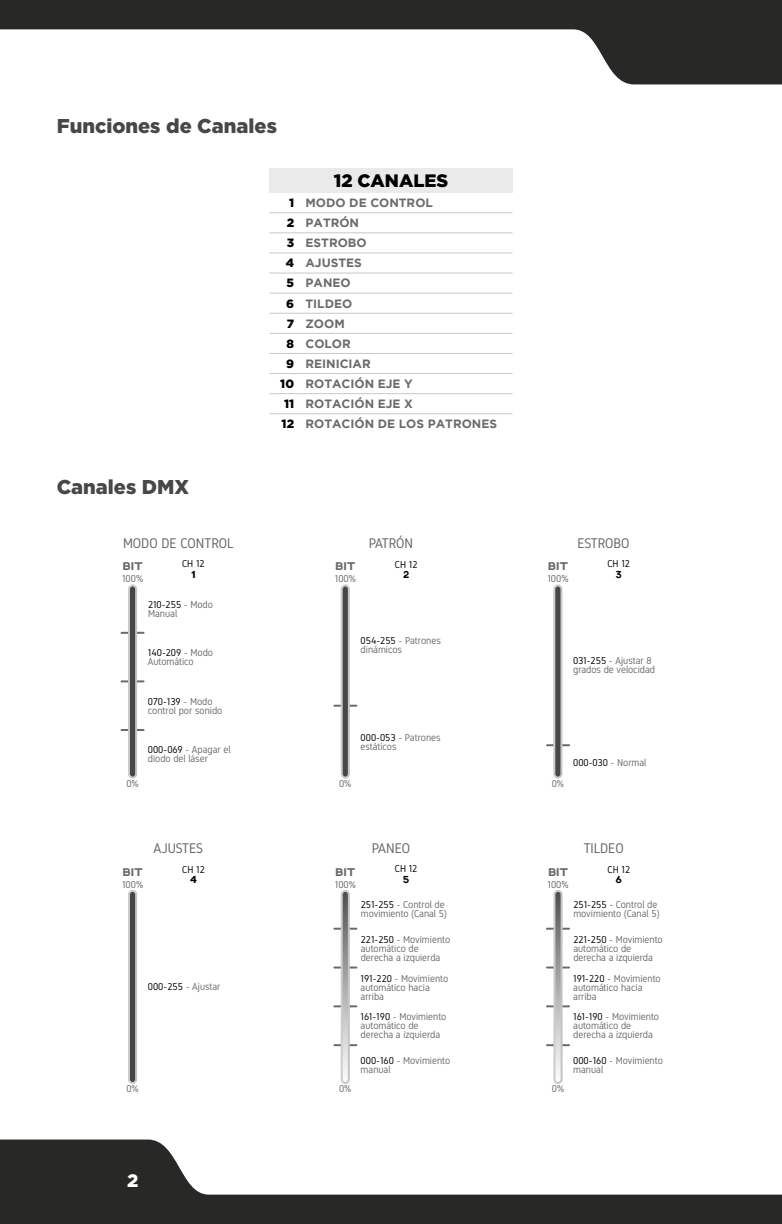
<style>
.page{position:relative;width:782px;height:1224px;background:#fff}
.page>*{position:absolute;margin:0;border:0;box-sizing:border-box;transform-origin:0 0}
.t1{font:900 20px "Gotham";color:#474747}
.t2{font:900 18px "Gotham";color:#000}
.t3{font:900 18px "Gotham";color:#fff}
.t4{font:14px "Gidole";color:#646363}
.t5{font:700 12px "Gotham";color:#6b6b6a}
.t6{font:12px "Axis";color:#6c6a68}
.t7{font:10px/9px "Gidole";color:#6c6a68}
.t8{font:10px "Gidole";color:#000}
.t9{font:10px "Axis";color:#000}
.s1{color:#000}
.s2{font-weight:900;color:#000}
.s3{color:#6c6a68}
</style>
<div class="page">
<svg style="left:0;top:1140px;width:782px;height:84px"></svg>
<svg style="left:0;top:0;width:782px;height:84px"></svg>
<hr style="left:121px;top:729px;width:23px;height:2px;background:#6b6b6a">
<hr style="left:121px;top:680px;width:23px;height:2px;background:#6b6b6a">
<hr style="left:334px;top:705px;width:22px;height:2px;background:#6b6b6a">
<hr style="left:334px;top:928px;width:22px;height:2px;background:#6b6b6a">
<hr style="left:547px;top:928px;width:22px;height:2px;background:#6b6b6a">
<hr style="left:334px;top:967px;width:22px;height:2px;background:#6b6b6a">
<hr style="left:547px;top:967px;width:22px;height:2px;background:#6b6b6a">
<hr style="left:334px;top:1005px;width:22px;height:2px;background:#6b6b6a">
<hr style="left:547px;top:1005px;width:22px;height:2px;background:#6b6b6a">
<hr style="left:334px;top:1044px;width:22px;height:2px;background:#6b6b6a">
<hr style="left:547px;top:1044px;width:22px;height:2px;background:#6b6b6a">
<hr style="left:547px;top:744px;width:22px;height:2px;background:#6b6b6a">
<hr style="left:121px;top:632px;width:23px;height:2px;background:#6b6b6a">
<div style="left:269px;top:168px;width:243px;height:25px;background:#eaeaea"></div>
<hr style="left:269px;top:212px;width:31px;height:1px;background:#c4c9cc">
<hr style="left:300px;top:273px;width:212px;height:1px;background:#c4c9cc">
<hr style="left:300px;top:293px;width:212px;height:1px;background:#c4c9cc">
<hr style="left:300px;top:313px;width:212px;height:1px;background:#c4c9cc">
<hr style="left:300px;top:333px;width:212px;height:1px;background:#c4c9cc">
<hr style="left:300px;top:353px;width:212px;height:1px;background:#c4c9cc">
<hr style="left:300px;top:373px;width:212px;height:1px;background:#c4c9cc">
<hr style="left:300px;top:393px;width:212px;height:1px;background:#c4c9cc">
<hr style="left:300px;top:413px;width:212px;height:1px;background:#c4c9cc">
<hr style="left:269px;top:232px;width:31px;height:1px;background:#c4c9cc">
<hr style="left:300px;top:232px;width:212px;height:1px;background:#c4c9cc">
<hr style="left:300px;top:252px;width:212px;height:1px;background:#c4c9cc">
<hr style="left:300px;top:212px;width:212px;height:1px;background:#c4c9cc">
<hr style="left:269px;top:252px;width:31px;height:1px;background:#c4c9cc">
<hr style="left:269px;top:273px;width:31px;height:1px;background:#c4c9cc">
<hr style="left:269px;top:293px;width:31px;height:1px;background:#c4c9cc">
<hr style="left:269px;top:313px;width:31px;height:1px;background:#c4c9cc">
<hr style="left:269px;top:333px;width:31px;height:1px;background:#c4c9cc">
<hr style="left:269px;top:353px;width:31px;height:1px;background:#c4c9cc">
<hr style="left:269px;top:373px;width:31px;height:1px;background:#c4c9cc">
<hr style="left:269px;top:393px;width:31px;height:1px;background:#c4c9cc">
<hr style="left:269px;top:413px;width:31px;height:1px;background:#c4c9cc">
<div style="left:129px;top:585px;width:7px;height:193px;background:#474747;border-radius:4px"></div>
<div style="left:128px;top:584px;width:9px;height:195px;border:2px solid #fff;border-radius:4px"></div>
<svg style="left:342px;top:891px;width:7px;height:192px"></svg>
<div style="left:341px;top:890px;width:9px;height:194px;border:2px solid #fff;border-radius:4px"></div>
<div style="left:342px;top:585px;width:7px;height:193px;background:#474747;border-radius:4px"></div>
<div style="left:341px;top:584px;width:9px;height:195px;border:2px solid #fff;border-radius:4px"></div>
<svg style="left:554px;top:891px;width:7px;height:192px"></svg>
<div style="left:553px;top:890px;width:9px;height:194px;border:2px solid #fff;border-radius:4px"></div>
<div style="left:554px;top:585px;width:7px;height:193px;background:#474747;border-radius:4px"></div>
<div style="left:553px;top:584px;width:9px;height:195px;border:2px solid #fff;border-radius:4px"></div>
<div style="left:129px;top:891px;width:7px;height:192px;background:#474747;border-radius:4px"></div>
<div style="left:128px;top:890px;width:9px;height:194px;border:2px solid #fff;border-radius:4px"></div>
<h1 class="t1" style="left:57px;top:115px;width:222px">Funciones de Canales</h1>
<h1 class="t1" style="left:57px;top:476px;width:134px">Canales DMX</h1>
<h3 class="t4" style="left:123px;top:535px;width:112px">MODO DE CONTROL</h3>
<p class="t6" style="left:123px;top:559px;width:22px">BIT</p>
<p class="t7" style="left:122px;top:574px;width:23px">100%</p>
<p class="t8" style="left:182px;top:558px;width:24px">CH 12</p>
<p class="t9" style="left:191px;top:569px;width:6px">1</p>
<p class="t7" style="left:148px;top:600px;width:66px"><span class="s1">210-255</span> - Modo<br>Manual</p>
<p class="t7" style="left:148px;top:648px;width:67px"><span class="s1">140-209</span> - Modo<br>Automático</p>
<p class="t7" style="left:148px;top:697px;width:76px"><span class="s1">070-139</span> - Modo control por sonido</p>
<p class="t7" style="left:126px;top:779px;width:14px">0%</p>
<p class="t7" style="left:148px;top:745px;width:84px"><span class="s1">000-069</span> - Apagar el diodo del láser</p>
<h3 class="t4" style="left:154px;top:840px;width:51px">AJUSTES</h3>
<p class="t6" style="left:123px;top:865px;width:22px">BIT</p>
<p class="t7" style="left:122px;top:880px;width:23px">100%</p>
<p class="t8" style="left:182px;top:864px;width:24px">CH 12</p>
<p class="t9" style="left:190px;top:874px;width:9px">4</p>
<p class="t7" style="left:148px;top:982px;width:74px"><span class="s1">000-255</span> - Ajustar</p>
<p class="t7" style="left:126px;top:1084px;width:14px">0%</p>
<h2 class="t3" style="left:127px;top:1171px;width:13px">2</h2>
<h2 class="t2" style="left:334px;top:170px;width:116px">12 CANALES</h2>
<p class="t5" style="left:289px;top:196px;width:145px"><span class="s2">1</span> MODO DE CONTROL</p>
<p class="t5" style="left:287px;top:216px;width:74px"><span class="s2">2</span> PATRÓN</p>
<p class="t5" style="left:287px;top:236px;width:82px"><span class="s2">3</span> ESTROBO</p>
<p class="t5" style="left:286px;top:256px;width:78px"><span class="s2">4</span> AJUSTES</p>
<p class="t5" style="left:287px;top:276px;width:66px"><span class="s2">5</span> PANEO</p>
<p class="t5" style="left:286px;top:296px;width:68px"><span class="s2">6</span> TILDEO</p>
<p class="t5" style="left:287px;top:316px;width:60px"><span class="s2">7</span> ZOOM</p>
<p class="t5" style="left:287px;top:337px;width:66px"><span class="s2">8</span> COLOR</p>
<p class="t5" style="left:286px;top:357px;width:86px"><span class="s2">9</span> REINICIAR</p>
<p class="t5" style="left:280px;top:377px;width:134px"><span class="s2">10</span> ROTACIÓN EJE Y</p>
<p class="t5" style="left:284px;top:397px;width:130px"><span class="s2">11</span> ROTACIÓN EJE X</p>
<p class="t5" style="left:282px;top:417px;width:217px"><span class="s2">12</span> ROTACIÓN DE LOS PATRONES</p>
<h3 class="t4" style="left:369px;top:535px;width:46px">PATRÓN</h3>
<h3 class="t4" style="left:577px;top:535px;width:53px">ESTROBO</h3>
<p class="t6" style="left:335px;top:559px;width:22px">BIT</p>
<p class="t7" style="left:335px;top:574px;width:23px">100%</p>
<p class="t8" style="left:395px;top:558px;width:24px">CH 12</p>
<p class="t9" style="left:403px;top:569px;width:8px">2</p>
<p class="t6" style="left:548px;top:559px;width:22px">BIT</p>
<p class="t7" style="left:547px;top:574px;width:23px">100%</p>
<p class="t8" style="left:607px;top:558px;width:24px">CH 12</p>
<p class="t9" style="left:615px;top:569px;width:8px">3</p>
<p class="t7" style="left:361px;top:636px;width:82px"><span class="s1">054-255</span> - Patrones dinámicos</p>
<p class="t7" style="left:573px;top:656px;width:83px"><span class="s1">031-255</span> - Ajustar 8 grados de velocidad</p>
<p class="t7" style="left:361px;top:733px;width:82px"><span class="s1">000-053</span> - Patrones estáticos</p>
<p class="t8" style="left:573px;top:756px;width:75px">000-030 <span class="s3">- Normal</span></p>
<p class="t7" style="left:339px;top:779px;width:14px">0%</p>
<p class="t7" style="left:552px;top:779px;width:14px">0%</p>
<h3 class="t4" style="left:372px;top:840px;width:40px">PANEO</h3>
<h3 class="t4" style="left:584px;top:840px;width:42px">TILDEO</h3>
<p class="t6" style="left:335px;top:865px;width:22px">BIT</p>
<p class="t7" style="left:335px;top:880px;width:23px">100%</p>
<p class="t8" style="left:395px;top:863px;width:24px">CH 12</p>
<p class="t9" style="left:403px;top:874px;width:8px">5</p>
<p class="t6" style="left:548px;top:865px;width:22px">BIT</p>
<p class="t7" style="left:547px;top:880px;width:23px">100%</p>
<p class="t8" style="left:607px;top:864px;width:24px">CH 12</p>
<p class="t9" style="left:616px;top:874px;width:8px">6</p>
<p class="t7" style="left:361px;top:900px;width:88px"><span class="s1">251-255</span> - Control de movimiento (Canal 5)</p>
<p class="t7" style="left:573px;top:900px;width:88px"><span class="s1">251-255</span> - Control de movimiento (Canal 5)</p>
<p class="t7" style="left:361px;top:935px;width:91px"><span class="s1">221-250</span> - Movimiento automático de derecha a izquierda</p>
<p class="t7" style="left:573px;top:935px;width:91px"><span class="s1">221-250</span> - Movimiento automático de derecha a izquierda</p>
<p class="t7" style="left:361px;top:974px;width:89px"><span class="s1">191-220</span> - Movimiento automático hacia arriba</p>
<p class="t7" style="left:573px;top:974px;width:89px"><span class="s1">191-220</span> - Movimiento automático hacia arriba</p>
<p class="t7" style="left:361px;top:1012px;width:87px"><span class="s1">161-190</span> - Movimiento automático de derecha a izquierda</p>
<p class="t7" style="left:573px;top:1012px;width:87px"><span class="s1">161-190</span> - Movimiento automático de derecha a izquierda</p>
<p class="t7" style="left:339px;top:1084px;width:14px">0%</p>
<p class="t7" style="left:361px;top:1056px;width:91px"><span class="s1">000-160</span> - Movimiento manual</p>
<p class="t7" style="left:573px;top:1056px;width:91px"><span class="s1">000-160</span> - Movimiento manual</p>
<p class="t7" style="left:552px;top:1084px;width:14px">0%</p>
</div>
